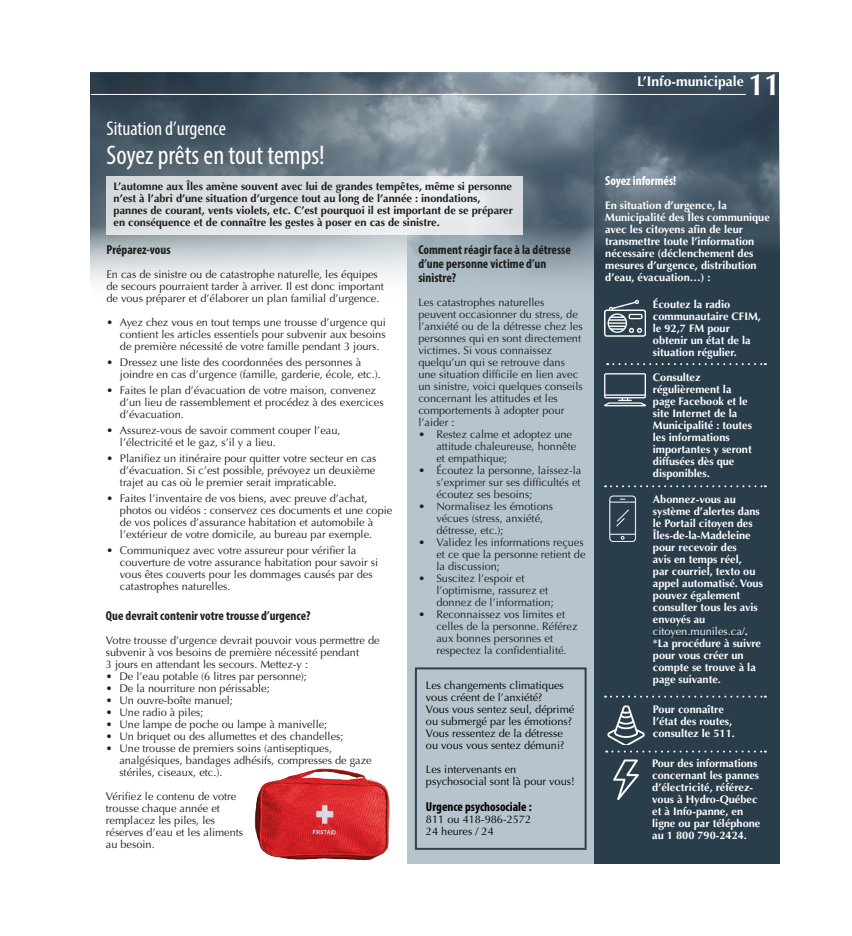
<style>
.page{position:relative;width:852px;height:936px;background:#fff}
.page>*{position:absolute;margin:0;border:0;box-sizing:border-box;transform-origin:0 0}
.t1{font:700 31px "Optima LT Std";color:#fff;scale:.9 1}
.Texte_General{font:condensed 27px "Myriad Pro";color:#fff}
.Texte_General-2{font:condensed 20px "Myriad Pro";color:#fff}
.t2{font:700 14px "Optima LT Std";color:#fff}
.Texte_General-3{font:700 condensed 13px/14px "Myriad Pro";color:#1d1d1b}
.Texte_General-4{font:700 condensed 13px "Myriad Pro";color:#000}
.Texte_General-5{font:700 condensed 13px "Myriad Pro";color:#fff}
.Texte_General-6{font:11px/12px "Optima LT Std";color:#1d1d1b}
.Texte_General-7{font:700 11px/12px "Optima LT Std";color:#fff}
.Texte_General-8{font:700 11px/12px "Optima LT Std";color:#1d1d1b}
.Texte_General-9{font:11px/12px "Optima LT Std";color:#000}
.s1{font-weight:400}
</style>
<div class="page">
<div style="left:407px;top:104px;width:187px;height:760px;background:#b6c4cd"></div>
<img style="left:90px;top:72px;width:504px;height:211px">
<svg style="left:106px;top:176px;width:417px;height:59px;background:#e1e5e7"></svg>
<div style="left:415px;top:667px;width:172px;height:183px;border:2px solid #304151"></div>
<svg style="left:594px;top:72px;width:186px;height:792px;background:#304351"></svg>
<hr style="left:91px;top:94px;width:655px;height:1px;background:#fff">
<hr style="left:653px;top:636px;width:92px;height:1px;background:#1d1d1b">
<img style="left:605px;top:300px;width:41px;height:39px">
<img style="left:605px;top:372px;width:41px;height:37px">
<img style="left:603px;top:495px;width:43px;height:47px">
<img style="left:605px;top:705px;width:41px;height:40px">
<img style="left:605px;top:759px;width:41px;height:41px">
<svg style="left:607px;top:363px;width:159px;height:2px"></svg>
<svg style="left:605px;top:485px;width:161px;height:2px"></svg>
<svg style="left:605px;top:696px;width:161px;height:2px"></svg>
<svg style="left:606px;top:751px;width:160px;height:2px"></svg>
<img style="left:254px;top:769px;width:136px;height:92px">
<p class="Texte_General-2" style="left:106px;top:116px;width:121px">Situation d’urgence</p>
<p class="Texte_General" style="left:106px;top:139px;width:220px">Soyez prêts en tout temps!</p>
<p class="Texte_General-8" style="left:114px;top:180px;width:401px">L’automne aux Îles amène souvent avec lui de grandes tempêtes, même si personne n’est à l’abri d’une situation d’urgence tout au long de l’année : inondations, pannes de courant, vents violets, etc. C’est pourquoi il est important de se préparer en conséquence et de connaître les gestes à poser en cas de sinistre.</p>
<p class="Texte_General-3" style="left:106px;top:243px;width:66px">Préparez-vous</p>
<p class="Texte_General-6" style="left:106px;top:269px;width:279px">En cas de sinistre ou de catastrophe naturelle, les équipes de secours pourraient tarder à arriver. Il est donc important de vous préparer et d’élaborer un plan familial d’urgence.</p>
<p class="Texte_General-6" style="left:120px;top:317px;width:267px;text-align:justify;text-indent:-14px">• Ayez chez vous en tout temps une trousse d’urgence qui contient les articles essentiels pour subvenir aux besoins de première nécessité de votre famille pendant 3 jours.</p>
<p class="Texte_General-6" style="left:120px;top:357px;width:263px;text-indent:-14px">• Dressez une liste des coordonnées des personnes à joindre en cas d’urgence (famille, garderie, école, etc.).</p>
<p class="Texte_General-6" style="left:120px;top:385px;width:265px;text-indent:-14px">• Faites le plan d’évacuation de votre maison, convenez d’un lieu de rassemblement et procédez à des exercices d’évacuation.</p>
<p class="Texte_General-6" style="left:120px;top:425px;width:222px;text-indent:-14px">• Assurez-vous de savoir comment couper l’eau, l’électricité et le gaz, s’il y a lieu.</p>
<p class="Texte_General-6" style="left:120px;top:453px;width:258px;text-align:justify;text-indent:-14px">• Planifiez un itinéraire pour quitter votre secteur en cas d’évacuation. Si c’est possible, prévoyez un deuxième trajet au cas où le premier serait impraticable.</p>
<p class="Texte_General-6" style="left:120px;top:493px;width:274px;text-indent:-14px">• Faites l’inventaire de vos biens, avec preuve d’achat, photos ou vidéos : conservez ces documents et une copie de vos polices d’assurance habitation et automobile à l’extérieur de votre domicile, au bureau par exemple.</p>
<p class="Texte_General-6" style="left:120px;top:545px;width:260px;text-indent:-14px">• Communiquez avec votre assureur pour vérifier la couverture de votre assurance habitation pour savoir si vous êtes couverts pour les dommages causés par des catastrophes naturelles.</p>
<p class="Texte_General-3" style="left:106px;top:609px;width:206px">Que devrait contenir votre trousse d’urgence?</p>
<p class="Texte_General-6" style="left:106px;top:635px;width:275px">Votre trousse d’urgence devrait pouvoir vous permettre de subvenir à vos besoins de première nécessité pendant<br>3 jours en attendant les secours. Mettez-y :</p>
<p class="Texte_General-6" style="left:106px;top:671px;width:203px">• De l’eau potable (6 litres par personne);</p>
<p class="Texte_General-6" style="left:106px;top:683px;width:165px">• De la nourriture non périssable;</p>
<p class="Texte_General-6" style="left:106px;top:695px;width:129px">• Un ouvre-boîte manuel;</p>
<p class="Texte_General-6" style="left:106px;top:707px;width:99px">• Une radio à piles;</p>
<p class="Texte_General-6" style="left:106px;top:719px;width:223px">• Une lampe de poche ou lampe à manivelle;</p>
<p class="Texte_General-6" style="left:106px;top:731px;width:239px">• Un briquet ou des allumettes et des chandelles;</p>
<p class="Texte_General-6" style="left:119px;top:743px;width:254px;text-indent:-14px">• Une trousse de premiers soins (antiseptiques, analgésiques, bandages adhésifs, compresses de gaze stériles, ciseaux, etc.).</p>
<p class="Texte_General-6" style="left:106px;top:791px;width:139px">Vérifiez le contenu de votre trousse chaque année et remplacez les piles, les réserves d’eau et les aliments au besoin.</p>
<p class="Texte_General-3" style="left:418px;top:243px;width:154px">Comment réagir face à la détresse d’une personne victime d’un sinistre?</p>
<p class="Texte_General-6" style="left:418px;top:297px;width:166px">Les catastrophes naturelles peuvent occasionner du stress, de l’anxiété ou de la détresse chez les personnes qui en sont directement victimes. Si vous connaissez quelqu’un qui se retrouve dans une situation difficile en lien avec un sinistre, voici quelques conseils concernant les attitudes et les comportements à adopter pour l’aider :</p>
<p class="Texte_General-6" style="left:436px;top:429px;width:141px;text-indent:-18px">• Restez calme et adoptez une attitude chaleureuse, honnête et empathique;</p>
<p class="Texte_General-6" style="left:436px;top:465px;width:146px;text-align:justify;text-indent:-18px">• Écoutez la personne, laissez-la s’exprimer sur ses difficultés et écoutez ses besoins;</p>
<p class="Texte_General-6" style="left:436px;top:501px;width:118px;text-indent:-18px">• Normalisez les émotions vécues (stress, anxiété, détresse, etc.);</p>
<p class="Texte_General-6" style="left:436px;top:537px;width:151px;text-indent:-18px">• Validez les informations reçues et ce que la personne retient de la discussion;</p>
<p class="Texte_General-6" style="left:436px;top:573px;width:119px;text-indent:-18px">• Suscitez l’espoir et l’optimisme, rassurez et donnez de l’information;</p>
<p class="Texte_General-6" style="left:436px;top:609px;width:143px;text-indent:-18px">• Reconnaissez vos limites et celles de la personne. Référez aux bonnes personnes et respectez la confidentialité.</p>
<p class="Texte_General-9" style="left:426px;top:680px;width:139px">Les changements climatiques vous créent de l’anxiété?</p>
<p class="Texte_General-9" style="left:426px;top:704px;width:150px">Vous vous sentez seul, déprimé ou submergé par les émotions?</p>
<p class="Texte_General-9" style="left:426px;top:728px;width:140px">Vous ressentez de la détresse ou vous vous sentez démuni?</p>
<p class="Texte_General-9" style="left:426px;top:764px;width:150px">Les intervenants en psychosocial sont là pour vous!</p>
<p class="Texte_General-4" style="left:426px;top:799px;width:107px">Urgence psychosociale :</p>
<p class="Texte_General-9" style="left:426px;top:814px;width:107px">811 ou 418-986-2572</p>
<p class="Texte_General-9" style="left:426px;top:826px;width:69px">24 heures / 24</p>
<p class="t1" style="left:749px;top:66px;width:36px">11</p>
<p class="t2" style="left:637px;top:73px;width:108px">L’Info-municipale</p>
<p class="Texte_General-5" style="left:605px;top:173px;width:73px">Soyez informés!</p>
<p class="Texte_General-7" style="left:605px;top:200px;width:166px">En situation d’urgence, la<br>Municipalité des Îles communique avec les citoyens afin de leur transmettre toute l’information nécessaire (déclenchement des mesures d’urgence, distribution d’eau, évacuation…) :</p>
<p class="Texte_General-7" style="left:653px;top:298px;width:110px">Écoutez la radio communautaire CFIM, le 92,7 FM pour obtenir un état de la situation régulier.</p>
<p class="Texte_General-7" style="left:653px;top:371px;width:101px">Consultez régulièrement la page Facebook et le site Internet de la<br>Municipalité : toutes les informations importantes y seront diffusées dès que disponibles.</p>
<p class="Texte_General-7" style="left:653px;top:493px;width:112px">Abonnez-vous au système d’alertes dans le Portail citoyen des<br>Îles-de-la-Madeleine pour recevoir des<br>avis en temps réel,<br>par courriel, texto ou appel automatisé. Vous pouvez également consulter tous les avis envoyés au <span class="s1">citoyen.muniles.ca/</span>. *La procédure à suivre pour vous créer un compte se trouve à la page suivante.</p>
<p class="Texte_General-7" style="left:653px;top:704px;width:83px">Pour connaître l’état des routes, consultez le 511.</p>
<p class="Texte_General-7" style="left:652px;top:757px;width:110px">Pour des informations concernant les pannes d’électricité, référez&shy;vous à Hydro-Québec et à Info-panne, en ligne ou par téléphone au 1 800 790-2424.</p>
</div>
